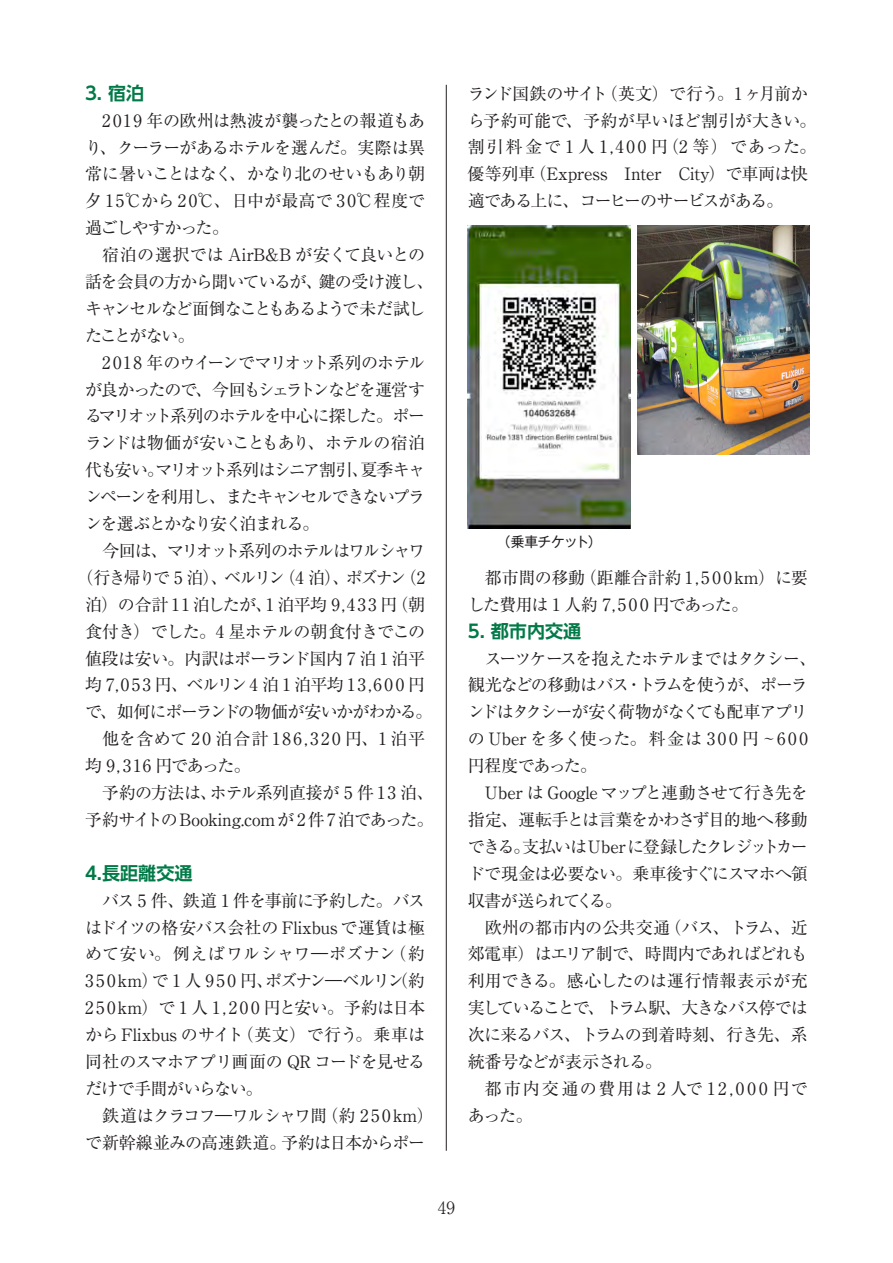
<style>
.page{position:relative;width:893px;height:1263px;background:#fff}
.page>*{position:absolute;margin:0;border:0;box-sizing:border-box;transform-origin:0 0}
.本文見出し緑{font:700 18px "UD Shin Go Pro De";color:#017a47}
.本文{font:16.95px/26.8px "Ryumin Pr 6 N";letter-spacing:-.045em;color:#231f20;text-align:justify}
.本文-2{font:16.95px/26.8px "Ryumin Pr 6 N";letter-spacing:-.065em;color:#231f20}
.本文-3{font:16.95px/26.8px "Ryumin Pr 6 N";letter-spacing:-.025em;color:#231f20;text-align:right}
.本文-4{font:16.95px/26.8px "Ryumin Pr 6 N";letter-spacing:.055em;color:#231f20}
.本文-5{font:16.95px "Ryumin Pr 6 N";letter-spacing:-.125em;color:#231f20}
.本文-6{font:16.95px "Ryumin Pr 6 N";letter-spacing:.135em;color:#231f20}
.本文-7{font:16.95px/26.8px "Ryumin Pr 6 N";letter-spacing:.11em;color:#231f20}
.本文-8{font:16.95px "Ryumin Pr 6 N";letter-spacing:-.11em;color:#231f20}
.t1{font:300 16.95px "Ryumin Pr 6 N";color:#231f20}
.写真キャプション{font:13.8px "Gothic MB101 Pro";letter-spacing:-.05em;color:#231f20}
</style>
<div class="page">
<hr style="left:446px;top:85px;width:1px;height:1066px;background:#231f20">
<img style="left:468px;top:225px;width:163px;height:304px">
<img style="left:638px;top:225px;width:171px;height:230px">
<p class="本文見出し緑" style="left:85px;top:79px;width:61px">3. 宿泊</p>
<p class="本文" style="left:85px;top:106px;width:342px;text-indent:17px">2 019 年の欧州は熱波が襲ったとの報道もあり、クーラーがあるホテルを選んだ。実際は異常に暑いことはなく、かなり北のせいもあり朝夕 15℃から 20℃、日中が最高で 30℃程度で過ごしやすかった。</p>
<p class="本文-2" style="left:85px;top:240px;width:350px;text-indent:17px">宿泊の選択では AirB&amp;B が安くて良いとの話を会員の方から聞いているが、鍵の受け渡し、キャンセルなど面倒なこともあるようで未だ試したことがない。</p>
<p class="本文" style="left:85px;top:348px;width:342px;text-indent:17px">2018 年のウイーンでマリオット系列のホテルが良かったので、今回もシェラトンなどを運営するマリオット系列のホテルを中心に探した。ポーランドは物価が安いこともあり、ホテルの宿泊代も安い。マリオット系列はシニア割引、夏季キャンペーンを利用し、またキャンセルできないプランを選ぶとかなり安く泊まれる。</p>
<p class="本文-8" style="left:102px;top:537px;width:325px">今回は、マリオット系列のホテルはワルシャワ</p>
<p class="本文-5" style="left:77px;top:564px;width:350px">（行き帰りで 5 泊）、ベルリン（4 泊）、ポズナン（2</p>
<p class="本文" style="left:85px;top:590px;width:342px">泊）の合計 11 泊したが、1 泊平均 9,433 円（朝</p>
<p class="本文" style="left:85px;top:617px;width:342px">食付き）でした。4 星ホテルの朝食付きでこの</p>
<p class="本文" style="left:85px;top:644px;width:342px">値段は安い。内訳はポーランド国内 7 泊 1 泊平</p>
<p class="本文-6" style="left:85px;top:672px;width:342px">均 7,053円、ベルリン4 泊1泊平均13,600円</p>
<p class="本文-2" style="left:85px;top:698px;width:349px">で、如何にポーランドの物価が安いかがわかる。</p>
<p class="本文-4" style="left:85px;top:724px;width:342px;text-indent:17px">他を含めて20 泊合計186,320 円、1泊平均 9,316 円であった。</p>
<p class="本文-3" style="left:85px;top:778px;width:350px">予約の方法は、ホテル系列直接が 5 件 13 泊、予約サイトのBooking.comが 2件7泊であった。</p>
<p class="本文見出し緑" style="left:85px;top:859px;width:109px">4.長距離交通</p>
<p class="本文" style="left:85px;top:886px;width:342px;text-indent:17px">バス 5 件、鉄道 1 件を事前に予約した。バスはドイツの格安バス会社の Flixbus で運賃は極めて安い。例えばワルシャワ―ポズナン（約3 5 0km）で 1 人 9 5 0 円、ポズナン―ベルリン（約250km）で 1 人 1,200 円と安い。予約は日本から Flixbus のサイト（英文）で行う。乗車は同社のスマホアプリ画面の QR コードを見せるだけで手間がいらない。</p>
<p class="本文" style="left:85px;top:1101px;width:350px;text-indent:17px">鉄道はクラコフ―ワルシャワ間（約 250km）で新幹線並みの高速鉄道。予約は日本からポー</p>
<p class="本文" style="left:468px;top:79px;width:350px;text-align:left">ランド国鉄のサイト（英文）で行う。1ヶ月前から予約可能で、予約が早いほど割引が大きい。割引料金で 1 人 1,400 円（2 等）であった。優等列車（Express　Inter　City）で車両は快適である上に、コーヒーのサービスがある。</p>
<p class="写真キャプション" style="left:497px;top:530px;width:120px">（乗車チケット）　</p>
<p class="本文-3" style="left:468px;top:563px;width:342px;text-align:left;text-indent:17px">都市間の移動（距離合計約 1, 50 0km）に要した費用は 1 人約 7, 5 0 0 円であった。</p>
<p class="本文見出し緑" style="left:468px;top:617px;width:115px">5. 都市内交通</p>
<p class="本文" style="left:468px;top:644px;width:350px;text-align:left;text-indent:17px">スーツケースを抱えたホテルまではタクシー、観光などの移動はバス・トラムを使うが、ポーランドはタクシーが安く荷物がなくても配車アプリの Uberを多く使った。料金は 300 円 ~600円程度であった。</p>
<p class="本文" style="left:468px;top:778px;width:342px;text-indent:17px">Uber は Google マップと連動させて行き先を指定、運転手とは言葉をかわさず目的地へ移動できる。支払いはUber に登録したクレジットカードで現金は必要ない。乗車後すぐにスマホへ領収書が送られてくる。</p>
<p class="本文" style="left:468px;top:913px;width:342px;text-indent:17px">欧州の都市内の公共交通（バス、トラム、近郊電車）はエリア制で、時間内であればどれも利用できる。感心したのは運行情報表示が充実していることで、トラム駅、大きなバス停では次に来るバス、トラムの到着時刻、行き先、系統番号などが表示される。</p>
<p class="本文-7" style="left:468px;top:1074px;width:342px;text-indent:17px">都市内交通の費用は 2人で12,000 円であった。</p>
<p class="t1" style="left:438px;top:1194px;width:19px">49</p>
</div>
